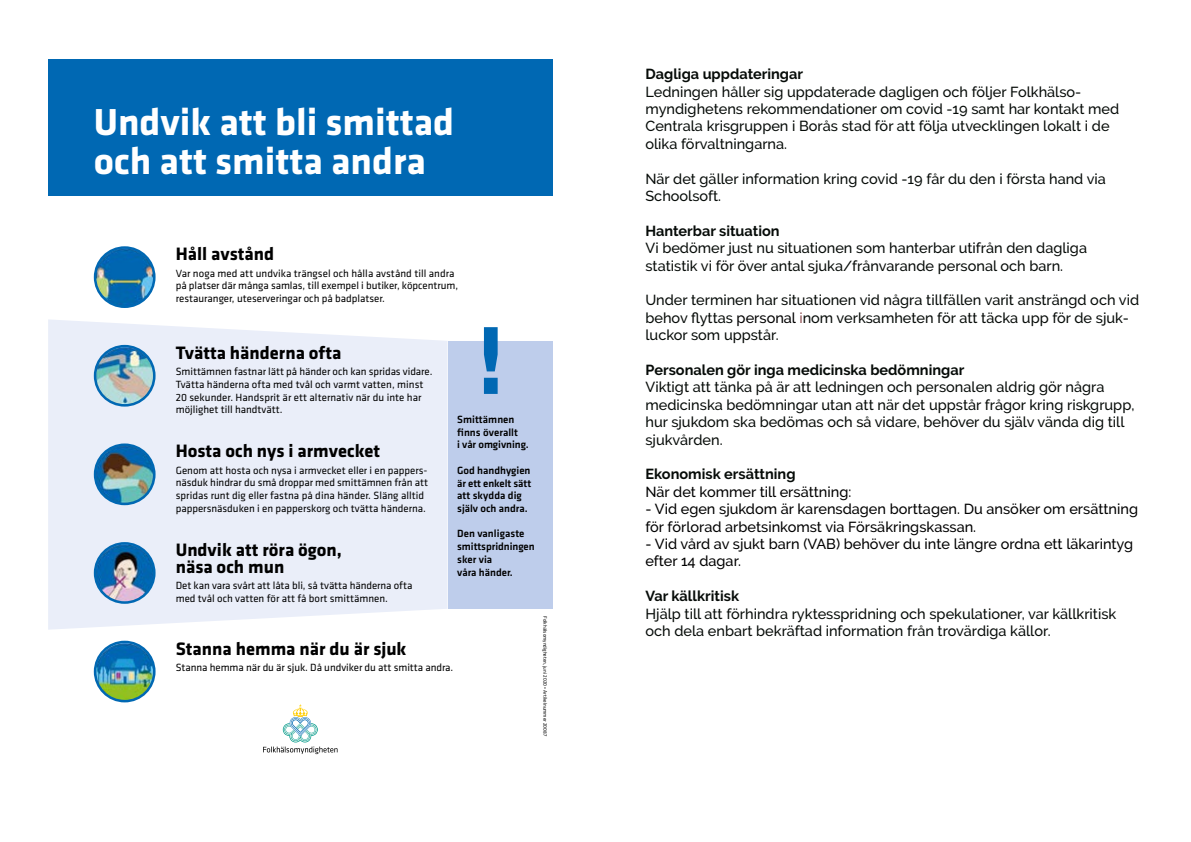
<style>
.page{position:relative;width:1191px;height:842px;background:#fff}
.page>*{position:absolute;margin:0;border:0;box-sizing:border-box;transform-origin:0 0}
.t1{font:700 39px/39px "Klavika Basic";color:#fff}
.t2{font:700 18.6px/16.9px "Klavika Basic";color:#000}
.t3{font:500 14.5px/17.4px "Raleway";color:#060b08}
.t4{font:500 14.5px/17.4px "Raleway";color:#000}
.t5{font:700 14.5px "Raleway";color:#060b08}
.t6{font:10.8px/12.7px "Klavika Basic";color:#000}
.t7{font:500 10.8px/12.7px "Klavika Basic";color:#000}
.t8{font:5.1px "Klavika Basic";color:#000}
.s1{color:#000}
.s2{color:#95575a}
</style>
<div class="page">
<svg style="left:48px;top:319px;width:399px;height:311px;background:#eaeef9"></svg>
<div style="left:48px;top:59px;width:504px;height:137px;background:#0068b3"></div>
<img style="left:95px;top:248px;width:59px;height:59px;border-radius:30px">
<div style="left:94px;top:246px;width:62px;height:62px;border:3px solid #0068b3;border-radius:50%"></div>
<img style="left:95px;top:346px;width:59px;height:59px;border-radius:30px">
<div style="left:94px;top:345px;width:62px;height:62px;border:3px solid #0068b3;border-radius:50%"></div>
<img style="left:95px;top:445px;width:59px;height:59px;border-radius:30px">
<div style="left:94px;top:443px;width:62px;height:62px;border:3px solid #0068b3;border-radius:50%"></div>
<img style="left:95px;top:543px;width:59px;height:59px;border-radius:30px">
<div style="left:94px;top:542px;width:62px;height:62px;border:3px solid #0068b3;border-radius:50%"></div>
<img style="left:95px;top:642px;width:59px;height:59px;border-radius:30px">
<div style="left:94px;top:641px;width:62px;height:61px;border:3px solid #0068b3;border-radius:50%"></div>
<div style="left:447px;top:341px;width:105px;height:268px;background:#becdeb"></div>
<svg style="left:484px;top:327px;width:13px;height:67px"></svg>
<svg style="left:263px;top:704px;width:74px;height:50px"></svg>
<h1 class="t1" style="left:94px;top:101px;width:362px">Undvik att bli smittad och att smitta andra</h1>
<p class="t2" style="left:176px;top:245px;width:100px">Håll avstånd</p>
<p class="t6" style="left:176px;top:266px;width:284px">Var noga med att undvika trängsel och hålla avstånd till andra på platser där många samlas, till exempel i butiker, köpcentrum, restauranger, uteserveringar och på badplatser.</p>
<p class="t2" style="left:176px;top:343px;width:167px">Tvätta händerna ofta</p>
<p class="t6" style="left:176px;top:365px;width:258px">Smittämnen fastnar lätt på händer och kan spridas vidare.<br>Tvätta händerna ofta med tvål och varmt vatten, minst 20 sekunder. Handsprit är ett alternativ när du inte har möjlighet till handtvätt.</p>
<p class="t2" style="left:176px;top:442px;width:206px">Hosta och nys i armvecket</p>
<p class="t6" style="left:176px;top:463px;width:254px">Genom att hosta och nysa i armvecket eller i en pappers&shy;näsduk hindrar du små droppar med smittämnen från att spridas runt dig eller fastna på dina händer. Släng alltid pappersnäsduken i en papperskorg och tvätta händerna.</p>
<p class="t2" style="left:176px;top:541px;width:168px">Undvik att röra ögon, näsa och mun</p>
<p class="t6" style="left:176px;top:579px;width:238px">Det kan vara svårt att låta bli, så tvätta händerna ofta med tvål och vatten för att få bort smittämnen.</p>
<p class="t2" style="left:176px;top:639px;width:232px">Stanna hemma när du är sjuk</p>
<p class="t6" style="left:176px;top:661px;width:279px">Stanna hemma när du är sjuk. Då undviker du att smitta andra.</p>
<p class="t7" style="left:457px;top:413px;width:73px">Smittämnen finns överallt<br>i vår omgivning.</p>
<p class="t7" style="left:457px;top:464px;width:76px">God handhygien är ett enkelt sätt att skydda dig själv och andra.</p>
<p class="t7" style="left:457px;top:527px;width:79px">Den vanligaste smittspridningen sker via<br>våra händer.</p>
<p class="t8" style="left:548px;top:616px;width:121px;rotate:90deg">Folkhälsomyndigheten, juni 2020 • Artikelnummer 20087</p>
<p class="t5" style="left:645px;top:66px;width:159px">Dagliga uppdateringar</p>
<p class="t3" style="left:645px;top:83px;width:475px">Ledningen håller sig uppdaterade dagligen och följer Folkhälso&shy;myndighetens rekommendationer om covid -19 samt har kontakt med Centrala krisgruppen i Borås stad för att följa utvecklingen lokalt i de olika förvaltningarna.</p>
<p class="t3" style="left:645px;top:170px;width:462px">När det gäller information kring covid -19 får du den i första hand via<br>Schoolsoft.</p>
<p class="t5" style="left:645px;top:222px;width:136px">Hanterbar situation</p>
<p class="t3" style="left:645px;top:239px;width:443px">Vi bedömer just nu situationen som hanterbar utifrån den dagliga statistik vi för över antal sjuka/frånvarande personal och barn.</p>
<p class="t3" style="left:645px;top:292px;width:495px">Under terminen har situationen vid några tillfällen varit ansträngd och vid behov flyttas <span class="s1">personal</span> <span class="s2">i</span>nom verksamheten för att täcka upp för de sjuk&shy;luckor som uppstår.</p>
<p class="t5" style="left:645px;top:362px;width:320px">Personalen gör inga medicinska bedömningar</p>
<p class="t3" style="left:645px;top:379px;width:490px">Viktigt att tänka på är att ledningen och personalen aldrig gör några medicinska bedömningar utan att när det uppstår frågor kring riskgrupp, hur sjukdom ska bedömas och så vidare, behöver du själv vända dig till sjukvården.</p>
<p class="t5" style="left:645px;top:466px;width:152px">Ekonomisk ersättning</p>
<p class="t4" style="left:645px;top:483px;width:207px">När det kommer till ersättning:</p>
<p class="t4" style="left:645px;top:500px;width:494px">- Vid egen sjukdom är karensdagen borttagen. Du ansöker om ersättning för förlorad arbetsinkomst via Försäkringskassan.</p>
<p class="t4" style="left:645px;top:535px;width:489px">- Vid vård av sjukt barn (VAB) behöver du inte längre ordna ett läkarintyg efter 14 dagar.</p>
<p class="t5" style="left:645px;top:588px;width:95px">Var källkritisk</p>
<p class="t3" style="left:645px;top:605px;width:472px">Hjälp till att förhindra ryktesspridning och spekulationer, var källkritisk och dela enbart bekräftad information från trovärdiga källor.</p>
</div>
